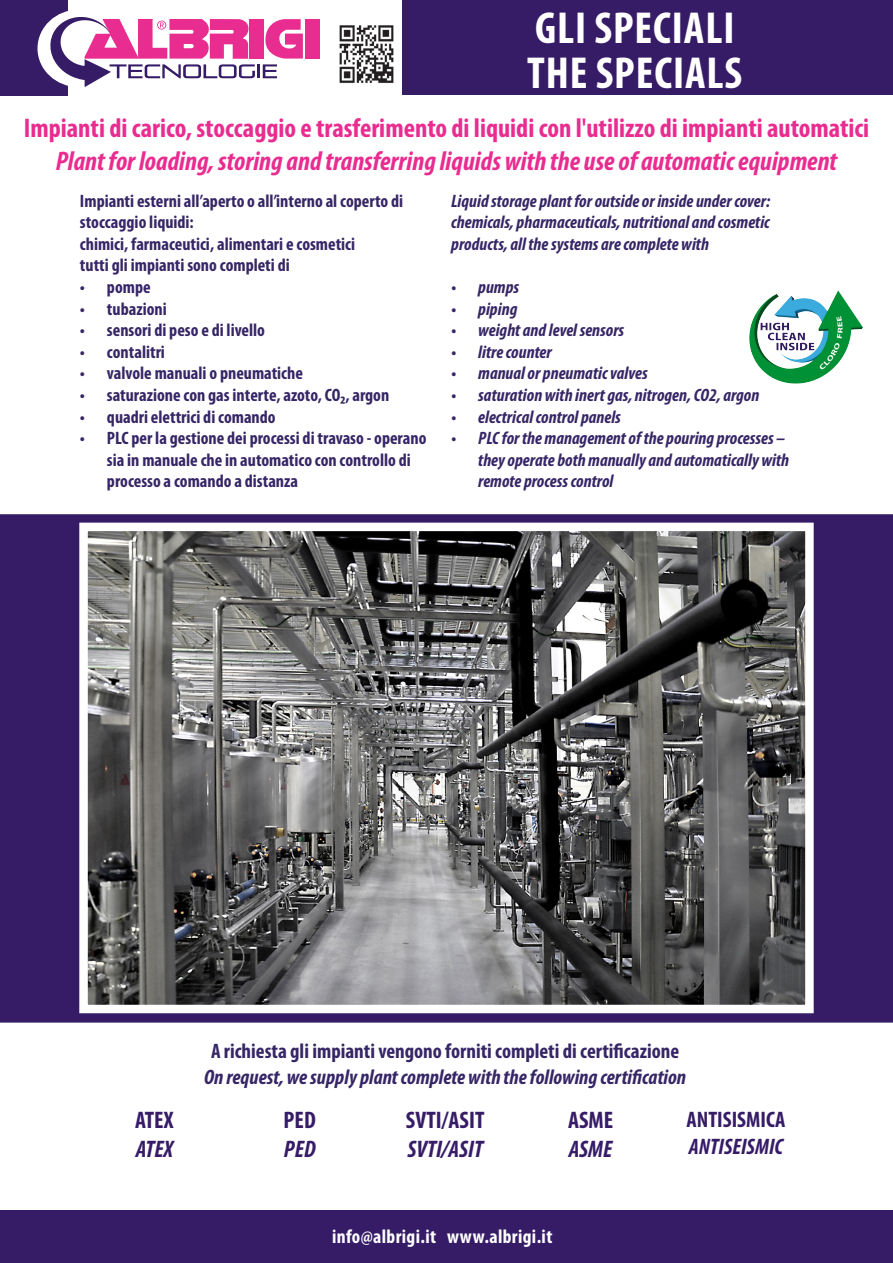
<style>
.page{position:relative;width:893px;height:1263px;background:#fff}
.page>*{position:absolute;margin:0;border:0;box-sizing:border-box;transform-origin:0 0}
.t1{font:700 condensed 45px/45px "Myriad Pro";letter-spacing:.02em;color:#fff}
.t2{font:700 condensed 27px "Myriad Pro";color:#e92c90}
.t3{font:italic 700 condensed 27px "Myriad Pro";color:#e92c90}
.t4{font:700 condensed 24px "Myriad Pro";color:#361c67}
.t5{font:italic 700 condensed 24px "Myriad Pro";color:#361c67}
.t6{font:700 condensed 22.5px "Myriad Pro";color:#361c67}
.t7{font:italic 700 condensed 22.5px "Myriad Pro";color:#361c67}
.t8{font:italic 700 condensed 21px "Myriad Pro";color:#362666}
.t9{font:700 condensed 21px "Myriad Pro";color:#362666}
.t10{font:700 condensed 19.5px "Myriad Pro";letter-spacing:.02em;color:#fff}
.t11{font:700 condensed 18px/21.6px "Myriad Pro";color:#362666}
.t12{font:italic 700 condensed 18px/21.6px "Myriad Pro";color:#362666}
</style>
<div class="page">
<div style="left:402px;top:0;width:491px;height:95px;background:#361c67"></div>
<div style="left:0;top:0;width:67px;height:95px;background:#361c67"></div>
<div style="left:38px;top:10px;width:82px;height:76px;background:#fff;border-radius:50%"></div>
<div style="left:250px;top:19px;width:14px;height:40px;background:#e92c90"></div>
<div style="left:305px;top:19px;width:15px;height:40px;background:#e92c90"></div>
<svg style="left:50px;top:17px;width:205px;height:70px"></svg>
<hr style="left:257px;top:64px;width:3px;height:14px;background:#361c67">
<svg style="left:263px;top:19px;width:40px;height:59px"></svg>
<div style="left:0;top:1210px;width:893px;height:53px;background:#361c67"></div>
<img style="left:339px;top:25px;width:55px;height:58px">
<div style="left:0;top:514px;width:893px;height:508px;background:#361c67"></div>
<img style="left:89px;top:533px;width:715px;height:470px">
<div style="left:79px;top:523px;width:735px;height:490px;border:9px solid #fff"></div>
<img style="left:749px;top:290px;width:114px;height:94px">
<h1 class="t1" style="left:527px;top:5px;width:217px">GLI SPECIALI<br>THE SPECIALS</h1>
<p class="t2" style="left:24px;top:111px;width:847px">Impianti di carico, stoccaggio e trasferimento di liquidi con l'utilizzo di impianti automatici</p>
<p class="t3" style="left:56px;top:144px;width:783px">Plant for loading, storing and transferring liquids with the use of automatic equipment</p>
<p class="t11" style="left:80px;top:189px;width:325px">Impianti esterni all’aperto o all’interno al coperto di stoccaggio liquidi:</p>
<p class="t11" style="left:80px;top:233px;width:277px">chimici, farmaceutici, alimentari e cosmetici</p>
<p class="t11" style="left:80px;top:254px;width:211px">tutti gli impianti sono completi di</p>
<p class="t11" style="left:80px;top:276px;width:72px">• pompe</p>
<p class="t11" style="left:80px;top:297px;width:88px">• tubazioni</p>
<p class="t11" style="left:80px;top:319px;width:186px">• sensori di peso e di livello</p>
<p class="t11" style="left:80px;top:341px;width:86px">• contalitri</p>
<p class="t11" style="left:80px;top:362px;width:224px">• valvole manuali o pneumatiche</p>
<p class="t11" style="left:80px;top:384px;width:311px">• saturazione con gas interte, azoto, CO₂, argon</p>
<p class="t11" style="left:80px;top:405px;width:197px">• quadri elettrici di comando</p>
<p class="t11" style="left:107px;top:427px;width:321px;text-indent:-27px">• PLC per la gestione dei processi di travaso - operano sia in manuale che in automatico con controllo di processo a comando a distanza</p>
<p class="t12" style="left:451px;top:189px;width:320px">Liquid storage plant for outside or inside under cover:</p>
<p class="t12" style="left:451px;top:211px;width:320px">chemicals, pharmaceuticals, nutritional and cosmetic products, all the systems are complete with</p>
<p class="t12" style="left:451px;top:276px;width:70px">• pumps</p>
<p class="t12" style="left:451px;top:297px;width:68px">• piping</p>
<p class="t12" style="left:451px;top:319px;width:175px">• weight and level sensors</p>
<p class="t12" style="left:451px;top:341px;width:102px">• litre counter</p>
<p class="t12" style="left:451px;top:362px;width:198px">• manual or pneumatic valves</p>
<p class="t12" style="left:451px;top:384px;width:310px">• saturation with inert gas, nitrogen, CO2, argon</p>
<p class="t12" style="left:451px;top:405px;width:171px">• electrical control panels</p>
<p class="t12" style="left:478px;top:427px;width:313px;text-indent:-27px">• PLC for the management of the pouring processes – they operate both manually and automatically with remote process control</p>
<p class="t4" style="left:135px;top:1105px;width:40px">ATEX</p>
<p class="t5" style="left:136px;top:1133px;width:39px">ATEX</p>
<p class="t9" style="left:211px;top:1038px;width:470px">A richiesta gli impianti vengono forniti completi di certificazione</p>
<p class="t8" style="left:204px;top:1063px;width:484px">On request, we supply plant complete with the following certification</p>
<p class="t4" style="left:284px;top:1105px;width:34px">PED</p>
<p class="t5" style="left:284px;top:1133px;width:33px">PED</p>
<p class="t4" style="left:406px;top:1105px;width:80px">SVTI/ASIT</p>
<p class="t5" style="left:407px;top:1133px;width:77px">SVTI/ASIT</p>
<p class="t4" style="left:568px;top:1105px;width:47px">ASME</p>
<p class="t5" style="left:569px;top:1133px;width:45px">ASME</p>
<p class="t10" style="left:332px;top:1224px;width:222px">info@albrigi.it www.albrigi.it</p>
<p class="t6" style="left:686px;top:1105px;width:101px">ANTISISMICA</p>
<p class="t7" style="left:689px;top:1132px;width:96px">ANTISEISMIC</p>
</div>
